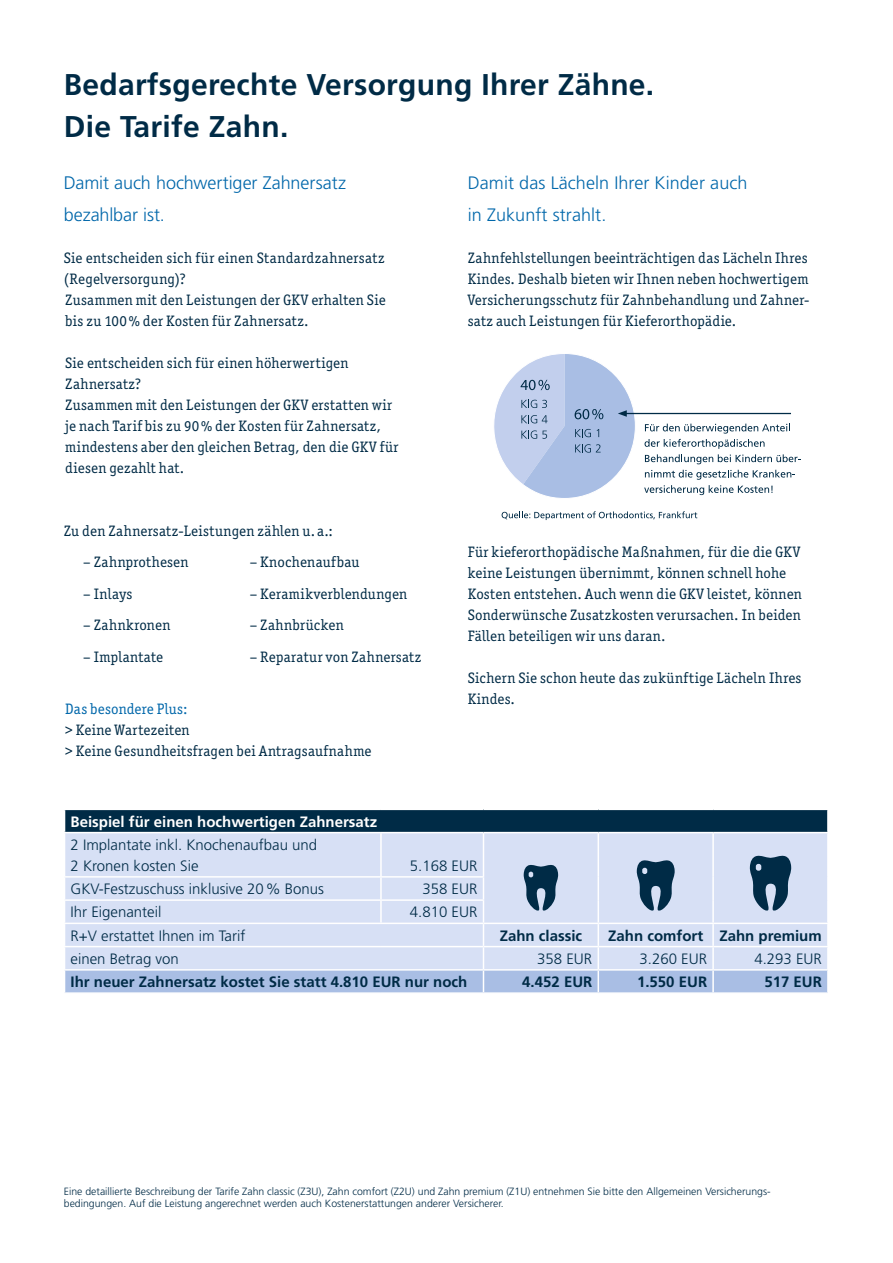
<style>
.page{position:relative;width:893px;height:1263px;background:#fff}
.page>*{position:absolute;margin:0;border:0;box-sizing:border-box;transform-origin:0 0}
.t1{font:700 30px/42px "Frutiger LT Std";letter-spacing:.01em;color:#002b46}
.t2{font:300 18.15px/31.5px "Frutiger LT Std";letter-spacing:-.005em;color:#0067aa}
.t3{font:300 18px/31.5px "Frutiger LT Std";letter-spacing:.005em;color:#0067aa}
.t4{font:15.15px/21px "Officina Serif ITC Pro";letter-spacing:.02em;color:#002b46}
.t5{font:15.15px "Officina Serif ITC Pro";letter-spacing:.01em;color:#0067aa}
.t6{font:300 15px/21px "Frutiger LT Std";color:#002b46}
.t7{font:700 15px "Frutiger LT Std";color:#002b46}
.t8{font:700 15px "Frutiger LT Std";color:#fff}
.t9{font:300 10.5px/12.6px "Frutiger LT Std";color:#002b46}
</style>
<div class="page">
<div style="left:65px;top:809px;width:763px;height:23px;background:#002b46"></div>
<div style="left:65px;top:833px;width:762px;height:23px;background:#d7e0f5"></div>
<hr style="left:64px;top:809px;width:317px;height:1px;background:#fff">
<hr style="left:381px;top:809px;width:102px;height:1px;background:#fff">
<hr style="left:483px;top:809px;width:115px;height:1px;background:#fff">
<hr style="left:598px;top:809px;width:115px;height:1px;background:#fff">
<hr style="left:713px;top:809px;width:116px;height:1px;background:#fff">
<hr style="left:827px;top:810px;width:2px;height:22px;background:#fff">
<hr style="left:380px;top:833px;width:2px;height:43px;background:#fff">
<hr style="left:483px;top:833px;width:1px;height:43px;background:#fff">
<hr style="left:598px;top:833px;width:1px;height:44px;background:#fff">
<hr style="left:712px;top:833px;width:2px;height:44px;background:#fff">
<svg style="left:65px;top:856px;width:763px;height:137px;background:#c9d5ec"></svg>
<hr style="left:625px;top:413px;width:166px;height:1px;background:#002b46">
<svg style="left:645px;top:424px;width:156px;height:40px"></svg>
<svg style="left:644px;top:470px;width:151px;height:25px"></svg>
<svg style="left:494px;top:354px;width:142px;height:144px"></svg>
<svg style="left:502px;top:511px;width:195px;height:9px"></svg>
<h1 class="t1" style="left:64px;top:63px;width:592px">Bedarfsgerechte Versorgung Ihrer Zähne.<br>Die Tarife Zahn.</h1>
<p class="t2" style="left:64px;top:167px;width:284px">Damit auch hochwertiger Zahnersatz bezahlbar ist.</p>
<p class="t4" style="left:64px;top:247px;width:323px">Sie entscheiden sich für einen Standardzahnersatz (Regelversorgung)?<br>Zusammen mit den Leistungen der GKV erhalten Sie bis zu 100% der Kosten für Zahnersatz.</p>
<p class="t4" style="left:65px;top:352px;width:335px">Sie entscheiden sich für einen höherwertigen Zahnersatz?<br>Zusammen mit den Leistungen der GKV erstatten wir je nach Tarif bis zu 90% der Kosten für Zahnersatz, mindestens aber den gleichen Betrag, den die GKV für diesen gezahlt hat.</p>
<p class="t4" style="left:64px;top:520px;width:271px">Zu den Zahnersatz-Leistungen zählen u.a.:</p>
<p class="t4" style="left:83px;top:551px;width:107px">– Zahnprothesen</p>
<p class="t4" style="left:250px;top:551px;width:111px">– Knochenaufbau</p>
<p class="t4" style="left:83px;top:583px;width:51px">– Inlays</p>
<p class="t4" style="left:250px;top:583px;width:159px">– Keramikverblendungen</p>
<p class="t4" style="left:83px;top:614px;width:89px">– Zahnkronen</p>
<p class="t4" style="left:250px;top:614px;width:96px">– Zahnbrücken</p>
<p class="t4" style="left:83px;top:646px;width:81px">– Implantate</p>
<p class="t4" style="left:250px;top:646px;width:173px">– Reparatur von Zahnersatz</p>
<p class="t5" style="left:65px;top:700px;width:124px">Das besondere Plus:</p>
<p class="t4" style="left:65px;top:719px;width:308px">&gt; Keine Wartezeiten<br>&gt; Keine Gesundheitsfragen bei Antragsaufnahme</p>
<p class="t3" style="left:468px;top:167px;width:281px">Damit das Lächeln Ihrer Kinder auch in Zukunft strahlt.</p>
<p class="t4" style="left:468px;top:247px;width:343px">Zahnfehlstellungen beeinträchtigen das Lächeln Ihres Kindes. Deshalb bieten wir Ihnen neben hochwertigem Versicherungsschutz für Zahnbehandlung und Zahner&shy;satz auch Leistungen für Kieferorthopädie.</p>
<p class="t4" style="left:468px;top:541px;width:336px">Für kieferorthopädische Maßnahmen, für die die GKV keine Leistungen übernimmt, können schnell hohe Kosten entstehen. Auch wenn die GKV leistet, können Sonderwünsche Zusatzkosten verursachen. In beiden Fällen beteiligen wir uns daran.</p>
<p class="t4" style="left:468px;top:667px;width:335px">Sichern Sie schon heute das zukünftige Lächeln Ihres<br>Kindes.</p>
<p class="t8" style="left:71px;top:812px;width:308px">Beispiel für einen hochwertigen Zahnersatz</p>
<p class="t6" style="left:71px;top:834px;width:248px">2 Implantate inkl. Knochenaufbau und<br>2 Kronen kosten Sie</p>
<p class="t6" style="left:410px;top:855px;width:69px">5.168 EUR</p>
<p class="t6" style="left:71px;top:879px;width:255px">GKV-Festzuschuss inklusive 20% Bonus</p>
<p class="t6" style="left:422px;top:879px;width:57px">358 EUR</p>
<p class="t6" style="left:71px;top:902px;width:92px">Ihr Eigenanteil</p>
<p class="t6" style="left:410px;top:902px;width:69px">4.810 EUR</p>
<p class="t6" style="left:71px;top:925px;width:176px">R+V erstattet Ihnen im Tarif</p>
<p class="t7" style="left:500px;top:926px;width:84px">Zahn classic</p>
<p class="t7" style="left:608px;top:926px;width:215px">Zahn comfort Zahn premium</p>
<p class="t6" style="left:71px;top:948px;width:110px">einen Betrag von</p>
<p class="t6" style="left:537px;top:948px;width:57px">358 EUR</p>
<p class="t6" style="left:640px;top:948px;width:69px">3.260 EUR</p>
<p class="t6" style="left:754px;top:948px;width:69px">4.293 EUR</p>
<p class="t7" style="left:71px;top:973px;width:398px">Ihr neuer Zahnersatz kostet Sie statt 4.810 EUR nur noch</p>
<p class="t7" style="left:522px;top:973px;width:72px">4.452 EUR</p>
<p class="t7" style="left:637px;top:973px;width:72px">1.550 EUR</p>
<p class="t7" style="left:764px;top:973px;width:59px">517 EUR</p>
<p class="t9" style="left:64px;top:1185px;width:708px">Eine detaillierte Beschreibung der Tarife Zahn classic (Z3U), Zahn comfort (Z2U) und Zahn premium (Z1U) entnehmen Sie bitte den Allgemeinen Versicherungs&shy;bedingungen. Auf die Leistung angerechnet werden auch Kostenerstattungen anderer Versicherer.</p>
</div>
